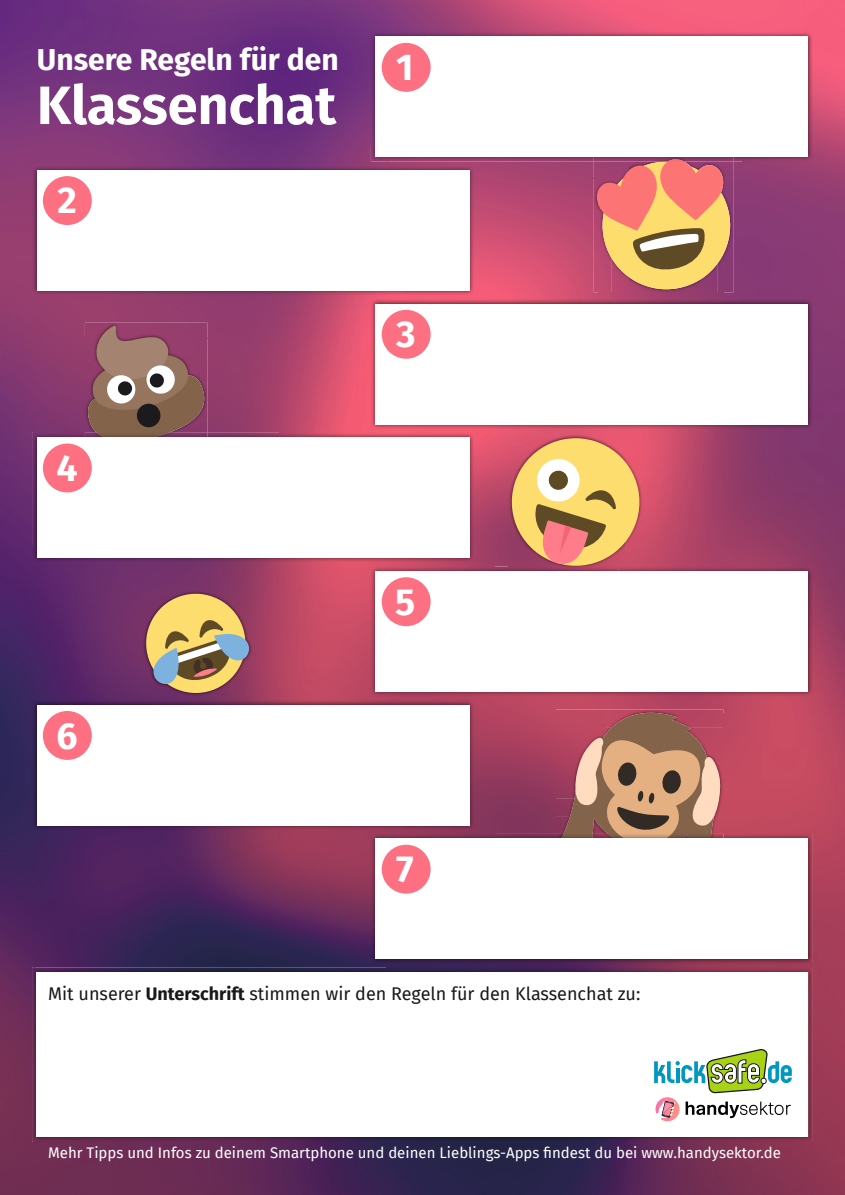
<style>
.page{position:relative;width:845px;height:1195px;background:#fff}
.page>*{position:absolute;margin:0;border:0;box-sizing:border-box;transform-origin:0 0}
.t1{font:700 54px "Fira Sans";color:#fff}
.t2{font:700 37.5px "Fira Sans";color:#fff}
.t3{font:700 30px "Fira Sans";color:#fff}
.t4{font:18px "Fira Sans";color:#171818}
.t5{font:15px "Fira Sans";color:#fff}
.s1{font-weight:700}
</style>
<div class="page">
<img style="left:0;top:0;width:386px;height:177px">
<img style="left:386px;top:0;width:459px;height:34px">
<img style="left:812px;top:34px;width:33px;height:1161px">
<div style="left:386px;top:162px;width:208px;height:15px;background:#a54371"></div>
<img style="left:723px;top:162px;width:89px;height:137px">
<img style="left:0;top:177px;width:33px;height:1018px">
<img style="left:459px;top:177px;width:139px;height:122px">
<img style="left:33px;top:295px;width:353px;height:42px">
<img style="left:386px;top:295px;width:73px;height:4px">
<img style="left:598px;top:294px;width:125px;height:5px">
<img style="left:33px;top:337px;width:49px;height:96px">
<img style="left:209px;top:337px;width:177px;height:96px">
<img style="left:386px;top:429px;width:426px;height:16px">
<img style="left:459px;top:445px;width:45px;height:121px">
<img style="left:647px;top:445px;width:165px;height:121px">
<img style="left:33px;top:563px;width:124px;height:137px">
<img style="left:157px;top:563px;width:229px;height:42px">
<img style="left:386px;top:563px;width:73px;height:3px">
<img style="left:247px;top:605px;width:139px;height:95px">
<img style="left:157px;top:699px;width:90px;height:1px">
<img style="left:386px;top:696px;width:426px;height:17px">
<img style="left:459px;top:713px;width:97px;height:121px">
<div style="left:723px;top:713px;width:89px;height:121px;background:#c54b61"></div>
<img style="left:33px;top:830px;width:353px;height:137px">
<img style="left:386px;top:830px;width:73px;height:4px">
<img style="left:386px;top:964px;width:426px;height:3px">
<img style="left:33px;top:1141px;width:779px;height:54px">
<img style="left:32px;top:967px;width:781px;height:18px">
<img style="left:32px;top:985px;width:18px;height:156px">
<img style="left:795px;top:985px;width:18px;height:156px">
<img style="left:50px;top:1137px;width:745px;height:4px">
<div style="left:37px;top:972px;width:771px;height:165px;background:#fff"></div>
<svg style="left:655px;top:1097px;width:24px;height:24px"></svg>
<svg style="left:654px;top:1049px;width:138px;height:69px"></svg>
<svg style="left:504px;top:431px;width:143px;height:135px;background:#dd9970"></svg>
<svg style="left:82px;top:325px;width:127px;height:108px;background:#936469"></svg>
<img style="left:594px;top:162px;width:3px;height:32px">
<img style="left:594px;top:194px;width:3px;height:98px">
<svg style="left:597px;top:162px;width:138px;height:132px;background:#d58b6e"></svg>
<img style="left:556px;top:709px;width:3px;height:89px">
<img style="left:722px;top:727px;width:1px;height:18px">
<img style="left:722px;top:745px;width:1px;height:18px">
<img style="left:722px;top:763px;width:1px;height:71px">
<img style="left:556px;top:798px;width:3px;height:18px">
<img style="left:556px;top:816px;width:3px;height:18px">
<svg style="left:559px;top:701px;width:163px;height:133px;background:#b4766a"></svg>
<svg style="left:140px;top:588px;width:117px;height:111px;background:#ab846f"></svg>
<img style="left:371px;top:32px;width:442px;height:130px">
<img style="left:594px;top:157px;width:139px;height:5px">
<img style="left:668px;top:159px;width:16px;height:3px">
<div style="left:376px;top:36px;width:432px;height:121px;background:#fff"></div>
<img style="left:32px;top:165px;width:442px;height:130px">
<div style="left:37px;top:170px;width:432px;height:121px;background:#fff"></div>
<img style="left:371px;top:299px;width:442px;height:130px">
<div style="left:376px;top:304px;width:432px;height:120px;background:#fff"></div>
<img style="left:32px;top:433px;width:442px;height:130px">
<img style="left:85px;top:433px;width:122px;height:4px">
<img style="left:97px;top:433px;width:72px;height:4px">
<div style="left:37px;top:437px;width:432px;height:121px;background:#fff"></div>
<img style="left:371px;top:566px;width:442px;height:130px">
<div style="left:376px;top:571px;width:432px;height:121px;background:#fff"></div>
<img style="left:32px;top:700px;width:442px;height:130px">
<div style="left:37px;top:705px;width:432px;height:120px;background:#fff"></div>
<img style="left:371px;top:834px;width:194px;height:130px">
<img style="left:707px;top:834px;width:106px;height:130px">
<img style="left:565px;top:959px;width:142px;height:5px">
<img style="left:556px;top:834px;width:167px;height:5px">
<img style="left:608px;top:834px;width:71px;height:5px">
<img style="left:618px;top:834px;width:53px;height:5px">
<img style="left:679px;top:834px;width:33px;height:5px">
<img style="left:559px;top:834px;width:33px;height:5px">
<div style="left:376px;top:839px;width:432px;height:120px;background:#fff"></div>
<div style="left:382px;top:43px;width:49px;height:49px;background:#fc7082;border-radius:50%"></div>
<div style="left:43px;top:176px;width:49px;height:49px;background:#fc7082;border-radius:50%"></div>
<div style="left:382px;top:310px;width:49px;height:49px;background:#fc7082;border-radius:50%"></div>
<div style="left:43px;top:443px;width:49px;height:49px;background:#fc7082;border-radius:50%"></div>
<div style="left:382px;top:577px;width:49px;height:49px;background:#fc7082;border-radius:50%"></div>
<div style="left:43px;top:711px;width:49px;height:49px;background:#fc7082;border-radius:50%"></div>
<div style="left:382px;top:845px;width:49px;height:48px;background:#fc7082;border-radius:50%"></div>
<h3 class="t3" style="left:37px;top:34px;width:303px">Unsere Regeln für den</h3>
<h1 class="t1" style="left:37px;top:60px;width:301px">Klassenchat</h1>
<h2 class="t2" style="left:57px;top:168px;width:21px">2</h2>
<h2 class="t2" style="left:56px;top:436px;width:23px">4</h2>
<h2 class="t2" style="left:56px;top:704px;width:23px">6</h2>
<h2 class="t2" style="left:396px;top:35px;width:19px">1</h2>
<h2 class="t2" style="left:396px;top:302px;width:21px">3</h2>
<h2 class="t2" style="left:395px;top:570px;width:22px">5</h2>
<h2 class="t2" style="left:396px;top:837px;width:19px">7</h2>
<p class="t4" style="left:48px;top:980px;width:593px">Mit unserer <span class="s1">Unterschrift</span> stimmen wir den Regeln für den Klassenchat zu:</p>
<p class="t5" style="left:48px;top:1141px;width:734px">Mehr Tipps und Infos zu deinem Smartphone und deinen Lieblings-Apps findest du bei www.handysektor.de</p>
</div>
